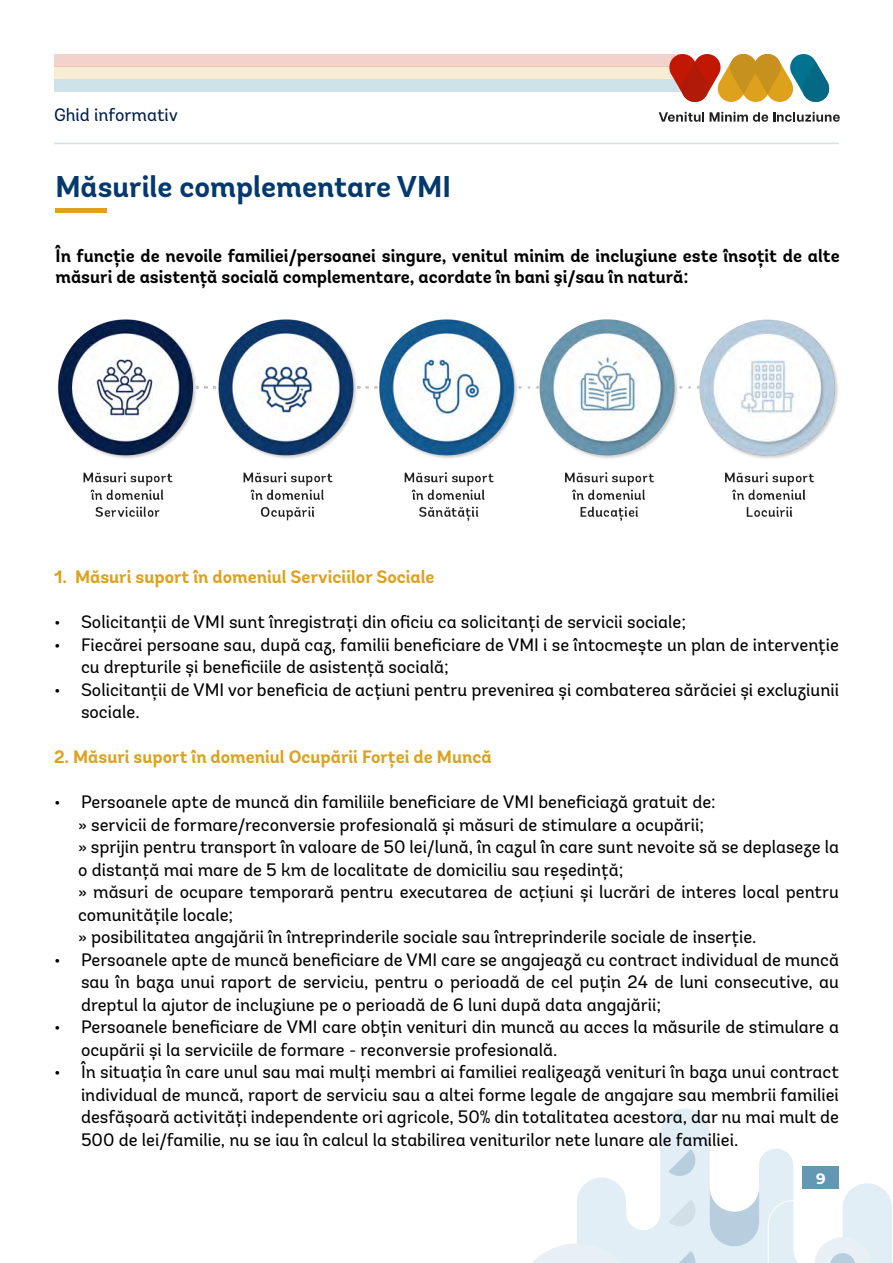
<style>
.page{position:relative;width:893px;height:1263px;background:#fff}
.page>*{position:absolute;margin:0;border:0;box-sizing:border-box;transform-origin:0 0}
.t1{font:700 30px "Andes";color:#03396c}
.t2{font:18px/22.5px "Andes";color:#000}
.t3{font:700 18px/21.6px "Andes";color:#000}
.t4{font:700 18px "Andes";color:#dea11c}
.t5{font:18px "Andes";color:#011f4b}
.t6{font:700 15px "Montserrat";color:#fff}
</style>
<div class="page">
<svg style="left:532px;top:1108px;width:360px;height:155px"></svg>
<div style="left:802px;top:1166px;width:37px;height:23px;background:#6497b1"></div>
<hr style="left:54px;top:143px;width:785px;height:1px;background:#6497b1">
<div style="left:54px;top:54px;width:627px;height:12px;background:#f3d1cd"></div>
<div style="left:54px;top:66px;width:627px;height:13px;background:#f8ecd2"></div>
<div style="left:54px;top:79px;width:627px;height:12px;background:#cde3e9"></div>
<svg style="left:659px;top:112px;width:45px;height:10px"></svg>
<svg style="left:710px;top:112px;width:130px;height:10px"></svg>
<svg style="left:667px;top:54px;width:163px;height:48px"></svg>
<div style="left:56px;top:208px;width:51px;height:5px;background:#dea11c"></div>
<img style="left:58px;top:319px;width:780px;height:202px">
<p class="t5" style="left:54px;top:104px;width:126px">Ghid informativ</p>
<h1 class="t1" style="left:56px;top:168px;width:397px">Măsurile complementare VMI</h1>
<p class="t3" style="left:56px;top:245px;width:786px">În funcție de nevoile familiei/persoanei singure, venitul minim de incluziune este însoţit de alte măsuri de asistență socială complementare, acordate în bani şi/sau în natură:</p>
<p class="t4" style="left:54px;top:566px;width:382px">1. Măsuri suport în domeniul Serviciilor Sociale</p>
<p class="t2" style="left:54px;top:611px;width:634px">• Solicitanţii de VMI sunt înregistrați din oficiu ca solicitanți de servicii sociale;</p>
<p class="t2" style="left:81px;top:633px;width:759px;text-indent:-27px">• Fiecărei persoane sau, după caz, familii beneficiare de VMI i se întocmește un plan de intervenție cu drepturile și beneficiile de asistență socială;</p>
<p class="t2" style="left:81px;top:678px;width:759px;text-indent:-27px">• Solicitanţii de VMI vor beneficia de acțiuni pentru prevenirea și combaterea sărăciei și excluziunii sociale.</p>
<p class="t4" style="left:54px;top:746px;width:439px">2. Măsuri suport în domeniul Ocupării Forței de Muncă</p>
<p class="t2" style="left:78px;top:791px;width:762px;text-indent:-24px">• Persoanele apte de muncă din familiile beneficiare de VMI beneficiază gratuit de:<br>» servicii de formare/reconversie profesională și măsuri de stimulare a ocupării;<br>» sprijin pentru transport în valoare de 50 lei/lună, în cazul în care sunt nevoite să se deplaseze la o distanță mai mare de 5 km de localitate de domiciliu sau reședință;<br>» măsuri de ocupare temporară pentru executarea de acțiuni și lucrări de interes local pentru comunitățile locale;<br>» posibilitatea angajării în întreprinderile sociale sau întreprinderile sociale de inserție.</p>
<p class="t2" style="left:81px;top:948px;width:760px;text-align:justify;text-indent:-27px">• Persoanele apte de muncă beneficiare de VMI care se angajează cu contract individual de muncă sau în baza unui raport de serviciu, pentru o perioadă de cel puțin 24 de luni consecutive, au dreptul la ajutor de incluziune pe o perioadă de 6 luni după data angajării;</p>
<p class="t2" style="left:81px;top:1016px;width:759px;text-indent:-27px">• Persoanele beneficiare de VMI care obțin venituri din muncă au acces la măsurile de stimulare a ocupării și la serviciile de formare - reconversie profesională.</p>
<p class="t2" style="left:81px;top:1061px;width:759px;text-align:justify;text-indent:-27px">• În situația în care unul sau mai mulți membri ai familiei realizează venituri în baza unui contract individual de muncă, raport de serviciu sau a altei forme legale de angajare sau membrii familiei desfășoară activități independente ori agricole, 50% din totalitatea acestora, dar nu mai mult de 500 de lei/familie, nu se iau în calcul la stabilirea veniturilor nete lunare ale familiei.</p>
<p class="t6" style="left:816px;top:1168px;width:11px">9</p>
</div>
